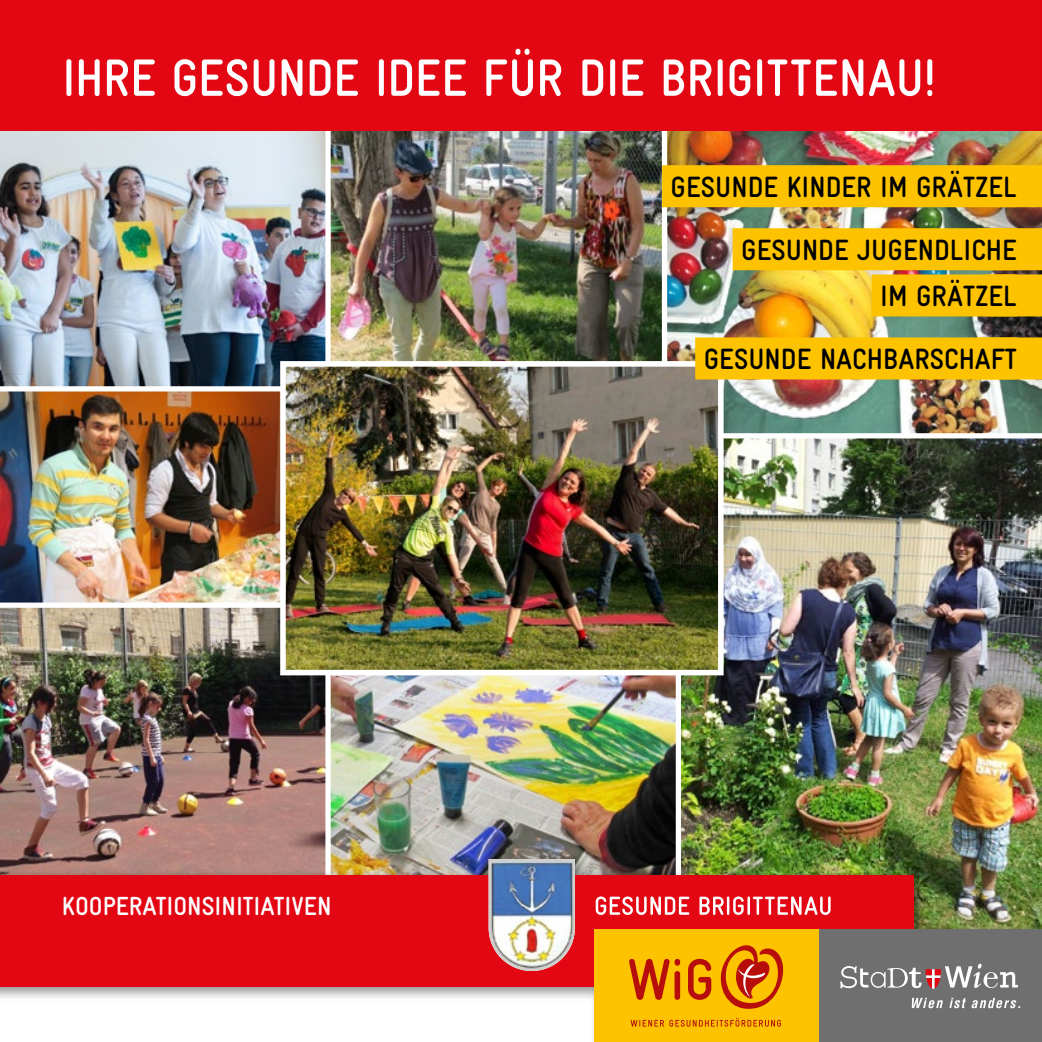
<style>
.page{position:relative;width:1042px;height:1042px;background:#fff}
.page>*{position:absolute;margin:0;border:0;box-sizing:border-box;transform-origin:0 0}
.t1{font:700 52.5px "Gravur Condensed";letter-spacing:-.01em;color:#fff}
.t2{font:700 29.4px/63px "Gravur Condensed";color:#000;text-align:right}
.t3{font:700 26.25px "Gravur Condensed";color:#fff}
</style>
<div class="page">
<img style="left:681px;top:438px;width:361px;height:415px">
<img style="left:0;top:608px;width:325px;height:245px">
<img style="left:667px;top:130px;width:375px;height:304px">
<img style="left:0;top:391px;width:280px;height:217px">
<img style="left:0;top:130px;width:325px;height:257px">
<img style="left:331px;top:675px;width:344px;height:178px">
<div style="left:325px;top:632px;width:356px;height:253px;border:5px solid #fff"></div>
<img style="left:331px;top:130px;width:330px;height:231px">
<div style="left:325px;top:106px;width:342px;height:297px;border:5px solid #fff"></div>
<img style="left:287px;top:368px;width:429px;height:300px">
<div style="left:280px;top:361px;width:443px;height:314px;border:6px solid #fff"></div>
<div style="left:0;top:0;width:1042px;height:130px;background:#e30613"></div>
<div style="left:0;top:853px;width:1042px;height:189px;background:#000;opacity:.45"></div>
<div style="left:0;top:875px;width:914px;height:112px;background:#e30613"></div>
<div style="left:818px;top:930px;width:224px;height:112px;background:#706f6f"></div>
<svg style="left:912px;top:998px;width:31px;height:10px"></svg>
<svg style="left:949px;top:998px;width:71px;height:10px"></svg>
<svg style="left:840px;top:963px;width:178px;height:26px"></svg>
<div style="left:594px;top:930px;width:224px;height:112px;background:#fdc300"></div>
<svg style="left:720px;top:945px;width:63px;height:64px"></svg>
<svg style="left:631px;top:1018px;width:150px;height:8px"></svg>
<svg style="left:629px;top:959px;width:51px;height:41px"></svg>
<svg style="left:688px;top:959px;width:23px;height:41px"></svg>
<svg style="left:596px;top:896px;width:93px;height:19px"></svg>
<svg style="left:699px;top:896px;width:44px;height:19px"></svg>
<hr style="left:747px;top:896px;width:3px;height:19px;background:#fff">
<svg style="left:753px;top:896px;width:77px;height:19px"></svg>
<img style="left:489px;top:859px;width:86px;height:112px">
<div style="left:994px;top:165px;width:48px;height:42px;background:#fdc300"></div>
<div style="left:977px;top:228px;width:65px;height:42px;background:#fdc300"></div>
<div style="left:986px;top:274px;width:56px;height:42px;background:#fdc300"></div>
<div style="left:977px;top:337px;width:65px;height:42px;background:#fdc300"></div>
<div style="left:662px;top:165px;width:355px;height:42px;background:#fdc300"></div>
<div style="left:732px;top:228px;width:285px;height:42px;background:#fdc300"></div>
<div style="left:872px;top:274px;width:145px;height:42px;background:#fdc300"></div>
<div style="left:695px;top:337px;width:322px;height:42px;background:#fdc300"></div>
<h1 class="t1" style="left:62px;top:49px;width:876px">IHRE GESUNDE IDEE FÜR DIE BRIGITTENAU!</h1>
<p class="t3" style="left:62px;top:891px;width:184px">KOOPERATIONSI NITIATI</p>
<p class="t3" style="left:291px;top:891px;width:42px">VEN</p>
<p class="t2" style="left:741px;top:155px;width:277px">I M GRÄTZEL<br>GESUNDE JUGENDLICHE</p>
<p class="t2" style="left:704px;top:264px;width:315px">I M GRÄTZEL<br>GESUNDE NACHBARSCHAFT</p>
<p class="t2" style="left:670px;top:155px;width:155px">GESUNDE KINDER</p>
</div>
